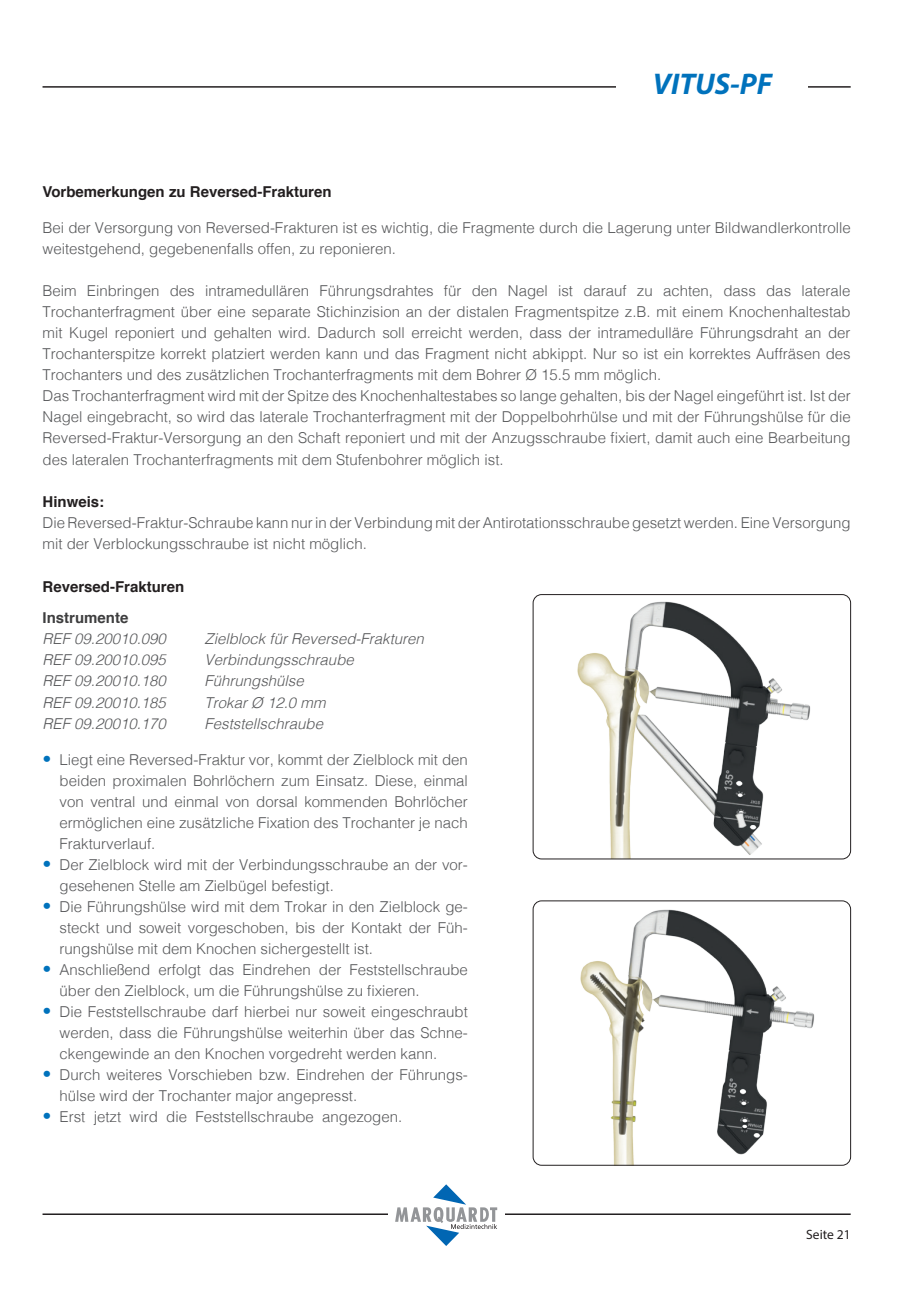
<style>
.page{position:relative;width:906px;height:1289px;background:#fff}
.page>*{position:absolute;margin:0;border:0;box-sizing:border-box;transform-origin:0 0}
.t1{font:italic 700 30px "Myriad Pro";color:#0072bc}
.t2{font:300 15px/21px "Helvetica";color:#57585a}
.t3{font:italic 300 15px "Helvetica";color:#57585a}
.t4{font:700 15px "Helvetica";color:#231f20}
.t5{font:700 15px "Helvetica";color:#3e3e3f}
.t6{font:13.5px "Myriad Pro";color:#231f20}
.s1{font-family:"Frutiger LT Com";font-stretch:condensed;font-size:18px;color:#0072bc}
</style>
<div class="page">
<hr style="left:43px;top:86px;width:807px;height:2px;background:#231f20">
<hr style="left:43px;top:1213px;width:807px;height:1px;background:#231f20">
<div style="left:388px;top:1184px;width:117px;height:61px;background:#fff"></div>
<svg style="left:395px;top:1184px;width:102px;height:61px"></svg>
<div style="left:617px;top:75px;width:191px;height:24px;background:#fff"></div>
<img style="left:577px;top:601px;width:234px;height:256px">
<div style="left:533px;top:594px;width:317px;height:265px;border:1px solid #231f20;border-radius:9px"></div>
<img style="left:580px;top:909px;width:234px;height:254px">
<div style="left:533px;top:900px;width:317px;height:265px;border:1px solid #231f20;border-radius:9px"></div>
<h1 class="t1" style="left:653px;top:64px;width:121px">VITUS-PF</h1>
<p class="t4" style="left:43px;top:180px;width:290px">Vorbemerkungen zu Reversed-Frakturen</p>
<p class="t2" style="left:43px;top:216px;width:809px">Bei der Versorgung von Reversed-Frakturen ist es wichtig, die Fragmente durch die Lagerung unter Bildwandlerkontrolle weitestgehend, gegebenenfalls offen, zu reponieren.</p>
<p class="t2" style="left:43px;top:279px;width:809px">Beim Einbringen des intramedullären Führungsdrahtes für den Nagel ist darauf zu achten, dass das laterale Trochanterfragment über eine separate Stichinzision an der distalen Fragmentspitze z.B. mit einem Knochenhaltestab mit Kugel reponiert und gehalten wird. Dadurch soll erreicht werden, dass der intramedulläre Führungsdraht an der Trochanterspitze korrekt platziert werden kann und das Fragment nicht abkippt. Nur so ist ein korrektes Auffräsen des Trochanters und des zusätzlichen Trochanterfragments mit dem Bohrer Ø 15.5 mm möglich.<br>Das Trochanterfragment wird mit der Spitze des Knochenhaltestabes so lange gehalten, bis der Nagel eingeführt ist. Ist der Nagel eingebracht, so wird das laterale Trochanterfragment mit der Doppelbohrhülse und mit der Führungshülse für die Reversed-Fraktur-Versorgung an den Schaft reponiert und mit der Anzugsschraube fixiert, damit auch eine Bearbeitung des lateralen Trochanterfragments mit dem Stufenbohrer möglich ist.</p>
<p class="t4" style="left:43px;top:489px;width:63px">Hinweis:</p>
<p class="t2" style="left:43px;top:510px;width:809px">Die Reversed-Fraktur-Schraube kann nur in der Verbindung mit der Antirotationsschraube gesetzt werden. Eine Versorgung mit der Verblockungsschraube ist nicht möglich.</p>
<p class="t4" style="left:43px;top:574px;width:143px">Reversed-Frakturen</p>
<p class="t5" style="left:43px;top:606px;width:87px">Instrumente</p>
<p class="t3" style="left:43px;top:626px;width:125px">REF 09.20010.090</p>
<p class="t3" style="left:205px;top:626px;width:221px">Zielblock für Reversed-Frakturen</p>
<p class="t3" style="left:43px;top:647px;width:125px">REF 09.20010.095</p>
<p class="t3" style="left:205px;top:647px;width:151px">Verbindungsschraube</p>
<p class="t3" style="left:43px;top:668px;width:125px">REF 09.20010.180</p>
<p class="t3" style="left:205px;top:668px;width:101px">Führungshülse</p>
<p class="t3" style="left:43px;top:689px;width:125px">REF 09.20010.185</p>
<p class="t3" style="left:205px;top:689px;width:122px">Trokar Ø 12.0 mm</p>
<p class="t3" style="left:43px;top:710px;width:125px">REF 09.20010.170</p>
<p class="t3" style="left:205px;top:710px;width:120px">Feststellschraube</p>
<p class="t2" style="left:60px;top:747px;width:410px;text-align:justify;text-indent:-17px"><span class="s1">•</span> Liegt eine Reversed-Fraktur vor, kommt der Zielblock mit den beiden proximalen Bohrlöchern zum Einsatz. Diese, einmal von ventral und einmal von dorsal kommenden Bohrlöcher ermöglichen eine zusätzliche Fixation des Trochanter je nach Frakturverlauf.</p>
<p class="t2" style="left:60px;top:852px;width:410px;text-indent:-17px"><span class="s1">•</span> Der Zielblock wird mit der Verbindungsschraube an der vor&shy;gesehenen Stelle am Zielbügel befestigt.</p>
<p class="t2" style="left:60px;top:894px;width:410px;text-align:justify;text-indent:-17px"><span class="s1">•</span> Die Führungshülse wird mit dem Trokar in den Zielblock ge&shy;steckt und soweit vorgeschoben, bis der Kontakt der Füh&shy;rungshülse mit dem Knochen sichergestellt ist.</p>
<p class="t2" style="left:60px;top:957px;width:410px;text-indent:-17px"><span class="s1">•</span> Anschließend erfolgt das Eindrehen der Feststellschraube über den Zielblock, um die Führungshülse zu fixieren.</p>
<p class="t2" style="left:60px;top:999px;width:410px;text-align:justify;text-indent:-17px"><span class="s1">•</span> Die Feststellschraube darf hierbei nur soweit eingeschraubt werden, dass die Führungshülse weiterhin über das Schne&shy;ckengewinde an den Knochen vorgedreht werden kann.</p>
<p class="t2" style="left:60px;top:1062px;width:410px;text-indent:-17px"><span class="s1">•</span> Durch weiteres Vorschieben bzw. Eindrehen der Führungs&shy;hülse wird der Trochanter major angepresst.</p>
<p class="t2" style="left:43px;top:1104px;width:361px"><span class="s1">•</span> Erst jetzt wird die Feststellschraube angezogen.</p>
<p class="t6" style="left:806px;top:1226px;width:46px">Seite 21</p>
</div>
